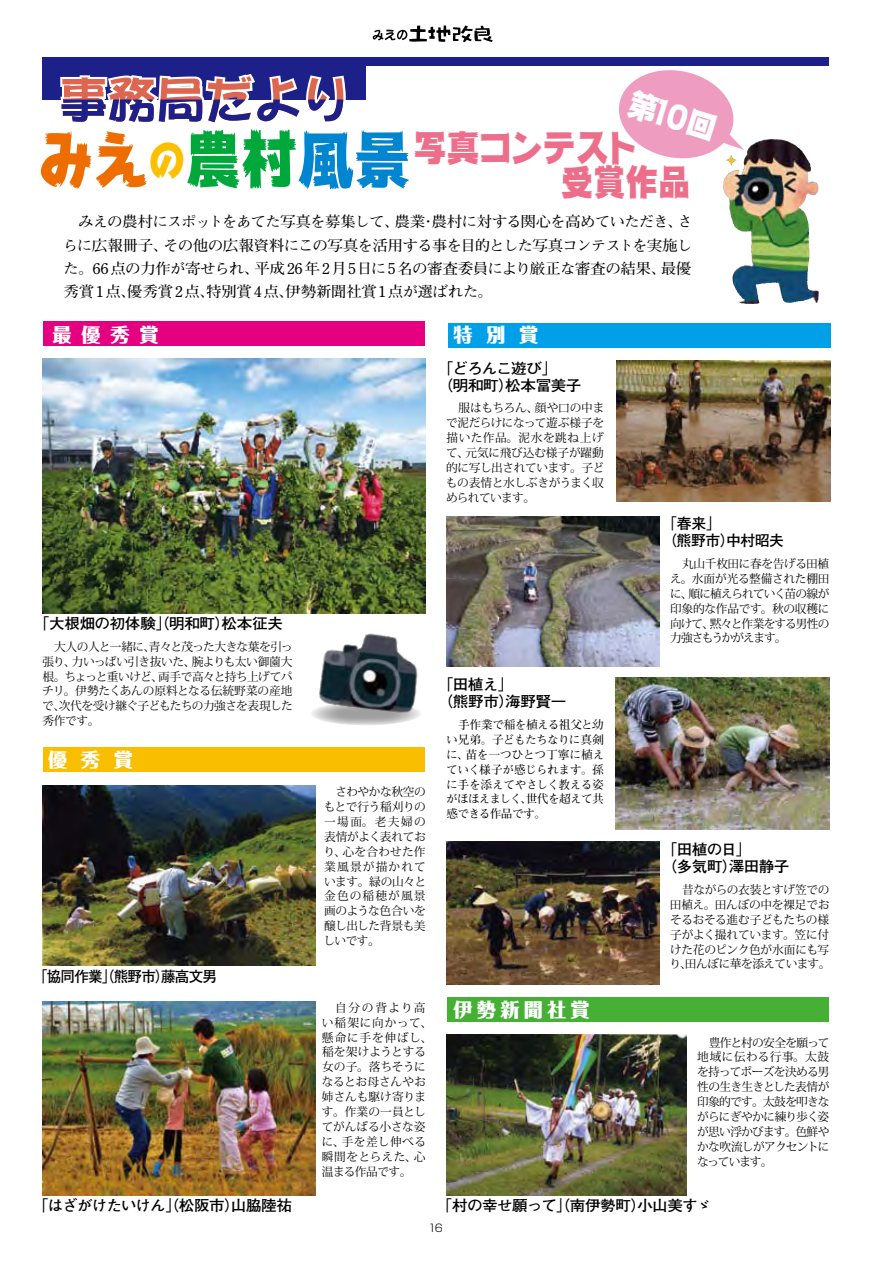
<style>
.page{position:relative;width:893px;height:1263px;background:#fff}
.page>*{position:absolute;margin:0;border:0;box-sizing:border-box;transform-origin:0 0}
.t1{font:37.2px/34px "Ro Brush Std UB";letter-spacing:-.035em;color:#ec6e8a;scale:.9 1}
.t2{font:31.95px "Ro Brush Std UB";color:#fff;scale:.96 1}
.t3{font:800 19.2px "Folk Pro";letter-spacing:.52em;color:#fff}
.t4{font:700 14.85px/23.4px "Futo Min A101 Pro";letter-spacing:-.025em;color:#000;text-align:justify;scale:1.05 1}
.t5{font:700 14.85px/17px "Futo Go B101 Pro";letter-spacing:-.035em;color:#000;scale:1.05 1}
.t6{font:700 14.85px "Futo Go B101 Pro";letter-spacing:-.055em;color:#000}
.t7{font:700 14.85px/17px "Futo Go B101 Pro";letter-spacing:-.035em;color:#000}
.t8{font:11.7px/14.9px "Koz Min Pro";letter-spacing:-.035em;color:#000;text-align:justify}
.t9{font:11.7px/14.9px "Koz Min Pro";letter-spacing:.01em;color:#000}
.t10{font:700 11.7px/14.9px "Futo Min A101 Pro";letter-spacing:-.05em;color:#000;text-align:justify}
.t11{font:300 10.65px "Shin Go Pro";color:#000}
.s1{font-size:63.75px;color:#ed6d00}
.s2{font-size:42.45px;color:#fac000}
.s3{font-size:63.75px;color:#00a83b}
.s4{font-size:63.75px;color:#0085d0}
</style>
<div class="page">
<div style="left:43px;top:57px;width:786px;height:42px;background:#1d2088"></div>
<svg style="left:57px;top:74px;width:291px;height:49px"></svg>
<div style="left:366px;top:66px;width:467px;height:45px;background:#fff"></div>
<svg style="left:373px;top:26px;width:120px;height:16px"></svg>
<div style="left:43px;top:322px;width:381px;height:24px;background:#e4007f"></div>
<div style="left:43px;top:747px;width:381px;height:24px;background:#fabe00"></div>
<div style="left:448px;top:323px;width:383px;height:24px;background:#00a0e9"></div>
<div style="left:447px;top:998px;width:381px;height:24px;background:#46b035"></div>
<img style="left:617px;top:360px;width:213px;height:142px">
<img style="left:446px;top:1034px;width:240px;height:161px">
<img style="left:43px;top:1001px;width:273px;height:194px">
<img style="left:43px;top:785px;width:273px;height:181px">
<img style="left:446px;top:516px;width:214px;height:150px">
<img style="left:616px;top:677px;width:213px;height:153px">
<img style="left:446px;top:842px;width:214px;height:142px">
<img style="left:723px;top:139px;width:50px;height:73px">
<img style="left:43px;top:359px;width:382px;height:255px">
<svg style="left:310px;top:702px;width:112px;height:23px"></svg>
<img style="left:314px;top:633px;width:108px;height:86px">
<svg style="left:619px;top:70px;width:125px;height:91px"></svg>
<h2 class="t2" style="left:635px;top:81px;width:97px;rotate:17deg">第10回</h2>
<h1 class="t1" style="left:560px;top:130px;width:147px;text-indent:-523px"><span class="s1">みえ</span><span class="s2">の</span><span class="s3">農村</span><span class="s4">風景</span>写真コンテスト<br>受賞作品</h1>
<p class="t4" style="left:63px;top:208px;width:601px;text-indent:16px">みえの農村にスポットをあてた写真を募集して、農業・農村に対する関心を高めていただき、さらに広報冊子、その他の広報資料にこの写真を活用する事を目的とした写真コンテストを実施した。66点の力作が寄せられ、平成26年2月5日に5名の審査委員により厳正な審査の結果、最優秀賞1点、優秀賞2点、特別賞4点、伊勢新聞社賞1点が選ばれた。</p>
<h3 class="t3" style="left:52px;top:318px;width:108px">最優秀賞</h3>
<h3 class="t3" style="left:454px;top:318px;width:86px">特別賞</h3>
<p class="t5" style="left:34px;top:613px;width:239px">「大根畑の初体験」（明和町）松本征夫</p>
<p class="t8" style="left:42px;top:639px;width:252px">　大人の人と一緒に、青々と茂った大きな葉を引っ張り、力いっぱい引き抜いた、腕よりも太い御薗大根。ちょっと重いけど、両手で高々と持ち上げてパチリ。伊勢たくあんの原料となる伝統野菜の産地で、次代を受け継ぐ子どもたちの力強さを表現した秀作です。</p>
<h3 class="t3" style="left:48px;top:743px;width:86px">優秀賞</h3>
<p class="t6" style="left:33px;top:964px;width:185px">「協同作業」（熊野市）藤高文男</p>
<p class="t5" style="left:33px;top:1195px;width:248px">「はざがけたいけん」（松阪市）山脇陸祐</p>
<p class="t8" style="left:323px;top:784px;width:104px">　さわやかな秋空のもとで行う稲刈りの一場面。老夫婦の表情がよく表れており、心を合わせた作業風景が描かれています。緑の山々と金色の稲穂が風景画のような色合いを醸し出した背景も美しいです。</p>
<p class="t9" style="left:322px;top:1000px;width:112px">　自分の背より高い稲架に向かって、懸命に手を伸ばし、稲を架けようとする女の子。落ちそうになるとお母さんやお姉さんも駆け寄ります。作業の一員としてがんばる小さな姿に、手を差し伸べる瞬間をとらえた、心温まる作品です。</p>
<p class="t5" style="left:438px;top:358px;width:139px">「どろんこ遊び」<br>（明和町）松本冨美子</p>
<p class="t8" style="left:446px;top:400px;width:160px">　服はもちろん、顔や口の中まで泥だらけになって遊ぶ様子を描いた作品。泥水を跳ね上げて、元気に飛び込む様子が躍動的に写し出されています。子どもの表情と水しぶきがうまく収められています。</p>
<p class="t5" style="left:438px;top:674px;width:124px">「田植え」<br>（熊野市）海野賢一</p>
<p class="t10" style="left:446px;top:716px;width:160px;text-indent:12px">手作業で稲を植える祖父と幼い兄弟。子どもたちなりに真剣に、苗を一つひとつ丁寧に植えていく様子が感じられます。孫に手を添えてやさしく教える姿がほほえましく、世代を超えて共感できる作品です。</p>
<h3 class="t3" style="left:454px;top:993px;width:138px">伊勢新聞社賞</h3>
<p class="t7" style="left:662px;top:513px;width:124px">「春来」<br>（熊野市）中村昭夫</p>
<p class="t8" style="left:670px;top:556px;width:161px">　丸山千枚田に春を告げる田植え。水面が光る整備された棚田に、順に植えられていく苗の線が印象的な作品です。秋の収穫に向けて、黙々と作業をする男性の力強さもうかがえます。</p>
<p class="t5" style="left:661px;top:839px;width:123px">「田植の日」<br>（多気町）澤田静子</p>
<p class="t8" style="left:669px;top:882px;width:163px">　昔ながらの衣装とすげ笠での田植え。田んぼの中を裸足でおそるおそる進む子どもたちの様子がよく撮れています。笠に付けた花のピンク色が水面にも写り、田んぼに華を添えています。</p>
<p class="t8" style="left:697px;top:1034px;width:134px">　豊作と村の安全を願って地域に伝わる行事。太鼓を持ってポーズを決める男性の生き生きとした表情が印象的です。太鼓を叩きながらにぎやかに練り歩く姿が思い浮かびます。色鮮やかな吹流しがアクセントになっています。</p>
<p class="t5" style="left:437px;top:1195px;width:263px">「村の幸せ願って」（南伊勢町）小山美すゞ</p>
<p class="t11" style="left:428px;top:1219px;width:16px">16</p>
</div>
